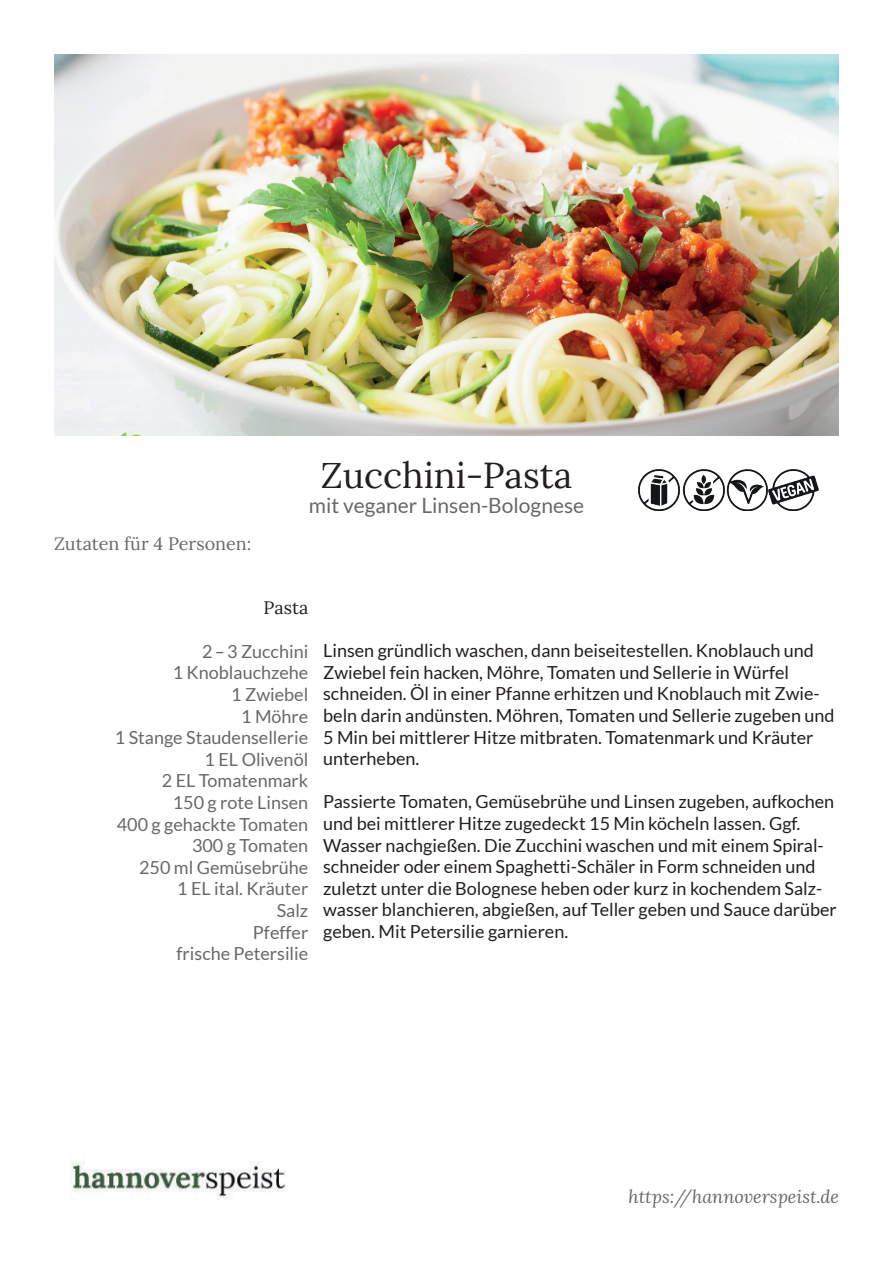
<style>
.page{position:relative;width:893px;height:1263px;background:#fff}
.page>*{position:absolute;margin:0;border:0;box-sizing:border-box;transform-origin:0 0}
.t1{font:36px "Lora";color:#231f20}
.t2{font:21px "Lato";color:#666969}
.t3{font:18px/21.6px "Lato";color:#231f20}
.t4{font:18px/21.6px "Lato";color:#666969;text-align:right}
.t5{font:italic 18px "Lora";color:#666969}
.t6{font:18px "Lora";color:#666969}
.t7{font:18px "Lora";color:#231f20}
</style>
<div class="page">
<img style="left:54px;top:54px;width:785px;height:382px">
<img style="left:70px;top:1161px;width:217px;height:39px">
<img style="left:727px;top:469px;width:92px;height:42px">
<img style="left:683px;top:469px;width:41px;height:42px">
<img style="left:638px;top:469px;width:42px;height:42px">
<p class="t6" style="left:54px;top:530px;width:199px">Zutaten für 4 Personen:</p>
<h1 class="t1" style="left:321px;top:448px;width:253px">Zucchini-Pasta</h1>
<p class="t2" style="left:309px;top:494px;width:277px">mit veganer Linsen-Bolognese</p>
<p class="t7" style="left:264px;top:594px;width:46px">Pasta</p>
<p class="t4" style="left:115px;top:640px;width:195px">2–3 Zucchini<br>1 Knoblauchzehe<br>1 Zwiebel<br>1 Möhre<br>1 Stange Staudensellerie<br>1 EL Olivenöl<br>2 EL Tomatenmark<br>150 g rote Linsen<br>400 g gehackte Tomaten<br>300 g Tomaten<br>250 ml Gemüsebrühe<br>1 EL ital. Kräuter<br>Salz<br>Pfeffer<br>frische Petersilie</p>
<p class="t3" style="left:323px;top:640px;width:513px">Linsen gründlich waschen, dann beiseitestellen. Knoblauch und Zwiebel fein hacken, Möhre, Tomaten und Sellerie in Würfel schneiden. Öl in einer Pfanne erhitzen und Knoblauch mit Zwie&shy;beln darin andünsten. Möhren, Tomaten und Sellerie zugeben und 5 Min bei mittlerer Hitze mitbraten. Tomatenmark und Kräuter unterheben.</p>
<p class="t3" style="left:323px;top:791px;width:515px">Passierte Tomaten, Gemüsebrühe und Linsen zugeben, aufkochen und bei mittlerer Hitze zugedeckt 15 Min köcheln lassen. Ggf.<br>Wasser nachgießen. Die Zucchini waschen und mit einem Spiral&shy;schneider oder einem Spaghetti-Schäler in Form schneiden und zuletzt unter die Bolognese heben oder kurz in kochendem Salz&shy;wasser blanchieren, abgießen, auf Teller geben und Sauce darüber geben. Mit Petersilie garnieren.</p>
<p class="t5" style="left:628px;top:1184px;width:212px">https://hannoverspeist.de</p>
</div>
